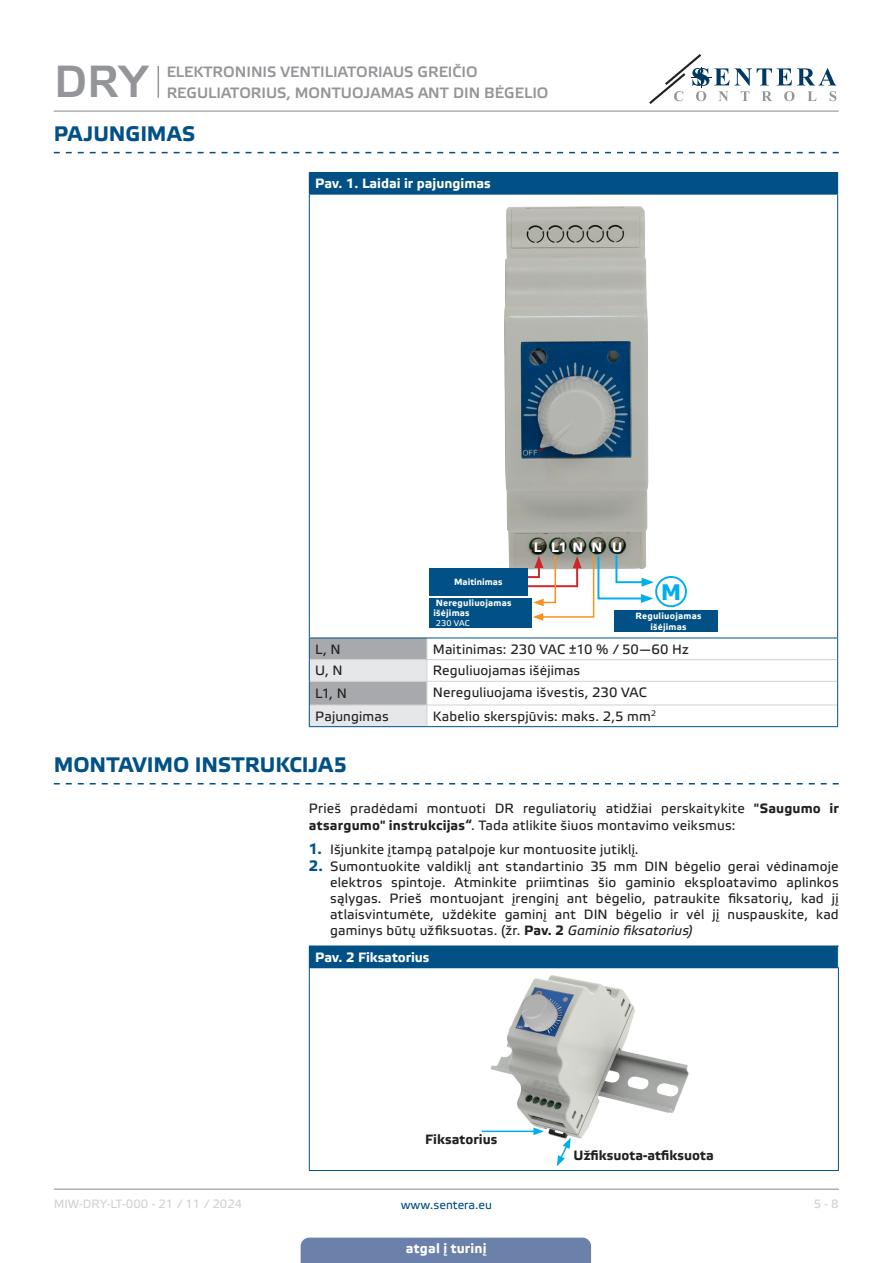
<style>
.page{position:relative;width:893px;height:1263px;background:#fff}
.page>*{position:absolute;margin:0;border:0;box-sizing:border-box;transform-origin:0 0}
.t1{font:45px "Etelka Medium Pro";color:#939598}
.t2{font:700 21.45px "Verdana";color:#00aeef}
.t3{font:700 21px "Etelka Text Pro";letter-spacing:-.005em;color:#015186}
.t4{font:15px/21px "Etelka Medium Pro";color:#939598}
.t5{font:700 13.65px "Etelka Text Pro";color:#fff}
.body{font:13.5px/16.2px "Etelka Text Pro";letter-spacing:.015em;color:#231f20}
.TABLE_TEXT_WHITE{font:13.5px "Etelka Text Pro";letter-spacing:.01em;color:#231f20}
.head-table{font:700 13.5px "Etelka Text Pro";color:#fff}
.lees_left{font:700 13.5px "Etelka Text Pro";letter-spacing:.005em;color:#231f20}
.t6{font:12px "Etelka Text Pro";color:#d1d2d4}
.t7{font:12px "Etelka Text Pro";color:#015186}
.table_text{font:700 9px/10.8px "Etelka Text Pro";letter-spacing:.025em;color:#fff;text-align:center}
.tekst_Engels{font:700 9px "Etelka Text Pro";letter-spacing:.005em;color:#fff}
.table_text-2{font:8.25px "Etelka Text Pro";letter-spacing:.02em;color:#fff}
.s1{font-weight:700}
.s2{font-weight:700;font-size:15px;color:#015186}
.s3{font-style:italic}
</style>
<div class="page">
<hr style="left:54px;top:111px;width:785px;height:1px;background:#939598">
<hr style="left:54px;top:1188px;width:785px;height:2px;background:#939598">
<svg style="left:649px;top:54px;width:187px;height:50px"></svg>
<div style="left:301px;top:1237px;width:290px;height:26px;background:#6c81aa"></div>
<hr style="left:158px;top:66px;width:1px;height:32px;background:#939598">
<svg style="left:54px;top:152px;width:785px;height:1px"></svg>
<div style="left:309px;top:172px;width:529px;height:22px;background:#015186"></div>
<svg style="left:310px;top:576px;width:527px;height:129px"></svg>
<hr style="left:837px;top:195px;width:1px;height:443px;background:#015186">
<hr style="left:427px;top:659px;width:410px;height:1px;background:#d1d2d4">
<hr style="left:427px;top:681px;width:410px;height:1px;background:#d1d2d4">
<hr style="left:427px;top:705px;width:410px;height:1px;background:#d1d2d4">
<hr style="left:309px;top:194px;width:118px;height:1px;background:#015186">
<hr style="left:309px;top:195px;width:1px;height:443px;background:#015186">
<hr style="left:427px;top:194px;width:411px;height:1px;background:#015186">
<hr style="left:427px;top:638px;width:411px;height:1px;background:#015186">
<svg style="left:309px;top:638px;width:119px;height:88px;background:#c4c6ca"></svg>
<svg style="left:837px;top:638px;width:1px;height:88px"></svg>
<hr style="left:309px;top:726px;width:118px;height:1px;background:#015186">
<hr style="left:427px;top:726px;width:411px;height:1px;background:#015186">
<img style="left:504px;top:206px;width:145px;height:362px">
<div style="left:656px;top:577px;width:30px;height:29px;background:#fff;border-radius:50%"></div>
<div style="left:655px;top:576px;width:32px;height:31px;border:2px solid #00aeef;border-radius:50%"></div>
<div style="left:429px;top:568px;width:99px;height:27px;background:#015186"></div>
<div style="left:615px;top:610px;width:103px;height:22px;background:#015186"></div>
<div style="left:429px;top:598px;width:103px;height:29px;background:#015186"></div>
<svg style="left:522px;top:553px;width:132px;height:68px"></svg>
<svg style="left:54px;top:783px;width:785px;height:1px"></svg>
<div style="left:309px;top:946px;width:529px;height:22px;background:#015186"></div>
<hr style="left:309px;top:968px;width:1px;height:202px;background:#015186">
<hr style="left:309px;top:967px;width:530px;height:1px;background:#015186">
<hr style="left:838px;top:968px;width:1px;height:202px;background:#015186">
<hr style="left:309px;top:1170px;width:530px;height:1px;background:#015186">
<svg style="left:838px;top:946px;width:1px;height:21px"></svg>
<img style="left:489px;top:975px;width:200px;height:164px">
<hr style="left:482px;top:1130px;width:54px;height:2px;background:#00aeef">
<svg style="left:533px;top:1127px;width:11px;height:8px"></svg>
<svg style="left:557px;top:1138px;width:14px;height:28px"></svg>
<h1 class="t1" style="left:54px;top:57px;width:95px">DRY</h1>
<p class="t4" style="left:167px;top:62px;width:383px">ELEKTRONINIS VENTILIATORIAUS GREIČIO<br>REGULIATORIUS, MONTUOJAMAS ANT DIN BĖGELIO</p>
<p class="t3" style="left:54px;top:122px;width:143px">PAJUNGIMAS</p>
<p class="head-table" style="left:315px;top:176px;width:177px">Pav. 1. Laidai ir pajungimas</p>
<p class="tekst_Engels" style="left:454px;top:577px;width:50px">Maitinimas</p>
<p class="table_text" style="left:433px;top:597px;width:80px;text-align:left">Nereguliuojamas išėjimas</p>
<p class="table_text-2" style="left:436px;top:619px;width:35px">230 VAC</p>
<p class="t5" style="left:534px;top:540px;width:9px">L</p>
<p class="t5" style="left:551px;top:540px;width:34px">L1 N</p>
<p class="t5" style="left:592px;top:540px;width:12px">N</p>
<p class="t5" style="left:612px;top:540px;width:12px">U</p>
<h2 class="t2" style="left:661px;top:577px;width:22px">M</h2>
<p class="table_text" style="left:635px;top:611px;width:67px">Reguliuojamas išėjimas</p>
<p class="TABLE_TEXT_WHITE" style="left:315px;top:642px;width:27px">L, N</p>
<p class="TABLE_TEXT_WHITE" style="left:433px;top:642px;width:257px">Maitinimas: 230 VAC ±10 % / 50—60 Hz</p>
<p class="TABLE_TEXT_WHITE" style="left:315px;top:663px;width:29px">U, N</p>
<p class="TABLE_TEXT_WHITE" style="left:433px;top:663px;width:149px">Reguliuojamas išėjimas</p>
<p class="TABLE_TEXT_WHITE" style="left:315px;top:686px;width:33px">L1, N</p>
<p class="TABLE_TEXT_WHITE" style="left:433px;top:685px;width:215px">Nereguliuojama išvestis, 230 VAC</p>
<p class="TABLE_TEXT_WHITE" style="left:315px;top:709px;width:75px">Pajungimas</p>
<p class="TABLE_TEXT_WHITE" style="left:433px;top:709px;width:224px">Kabelio skerspjūvis: maks. 2,5 mm<sup>2</sup></p>
<p class="t3" style="left:54px;top:753px;width:295px">MONTAVIMO INSTRUKCIJA5</p>
<p class="body" style="left:309px;top:801px;width:531px">Prieš pradėdami montuoti DR reguliatorių atidžiai perskaitykite <span class="s1">"Saugumo ir atsargumo" instrukcijas“</span>. Tada atlikite šiuos montavimo veiksmus:</p>
<p class="body" style="left:309px;top:842px;width:331px"><span class="s2">1.</span> Išjunkite įtampą patalpoje kur montuosite jutiklį.</p>
<p class="body" style="left:330px;top:859px;width:510px;text-align:justify;text-indent:-21px"><span class="s2">2.</span> Sumontuokite valdiklį ant standartinio 35 mm DIN bėgelio gerai vėdinamoje elektros spintoje. Atminkite priimtinas šio gaminio eksploatavimo aplinkos sąlygas. Prieš montuojant įrenginį ant bėgelio, patraukite fiksatorių, kad jį atlaisvintumėte, uždėkite gaminį ant DIN bėgelio ir vėl jį nuspauskite, kad gaminys būtų užfiksuotas. (žr. <span class="s1">Pav. 2</span> <span class="s3">Gaminio fiksatorius)</span></p>
<p class="head-table" style="left:315px;top:950px;width:116px">Pav. 2 Fiksatorius</p>
<p class="lees_left" style="left:425px;top:1131px;width:74px">Fiksatorius</p>
<p class="lees_left" style="left:574px;top:1148px;width:142px">Užfiksuota-atfiksuota</p>
<p class="t6" style="left:54px;top:1197px;width:190px">MIW-DRY-LT-000 - 21 / 11 / 2024</p>
<p class="t7" style="left:401px;top:1198px;width:93px">www.sentera.eu</p>
<p class="t6" style="left:814px;top:1197px;width:27px">5 - 8</p>
<p class="head-table" style="left:406px;top:1240px;width:82px">atgal į turinį</p>
</div>
